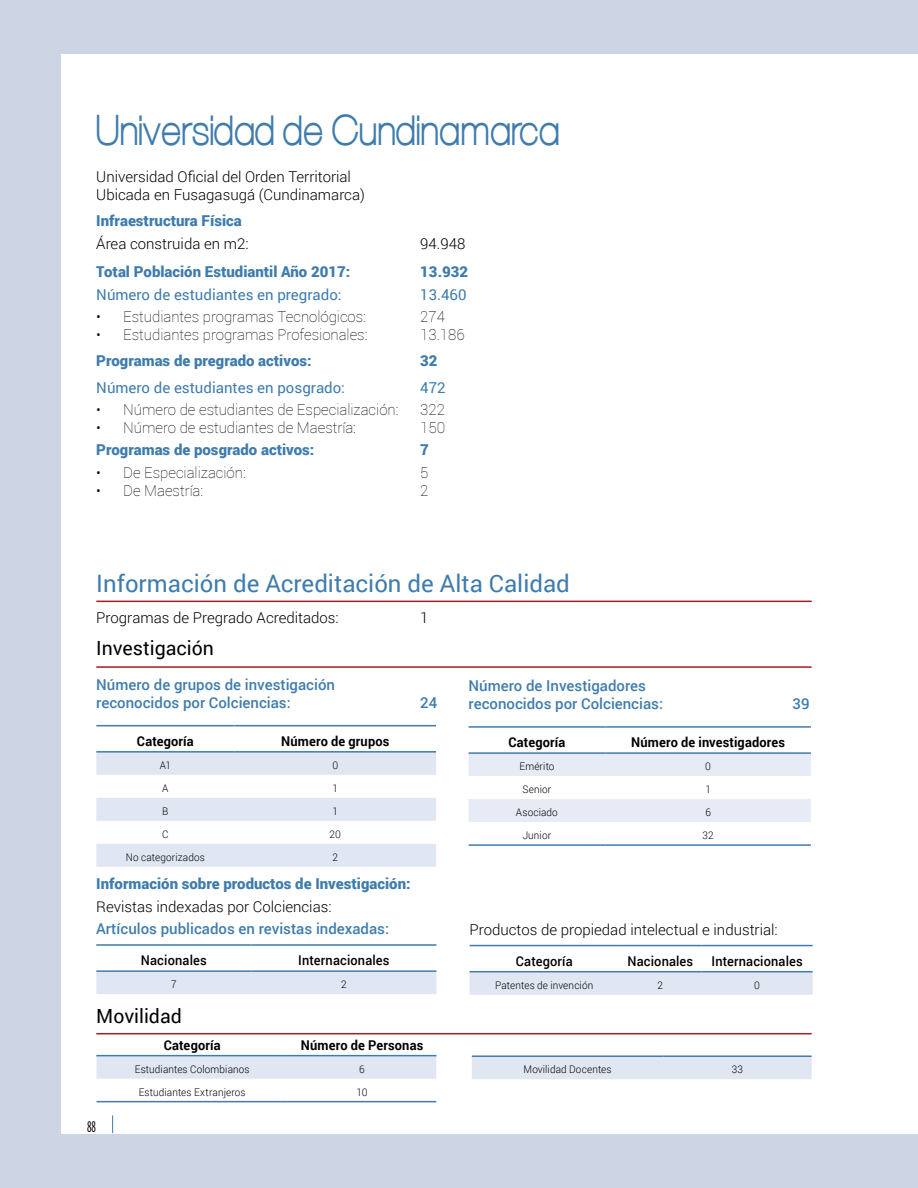
<style>
.page{position:relative;width:918px;height:1188px;background:#cdd5e5}
.page>*{position:absolute;margin:0;border:0;box-sizing:border-box;transform-origin:0 0}
.t1{font:42px "Aliquam";color:#3f7cad;scale:.95 1}
.t2{font:24px "Roboto";color:#3f7cad}
.t3{font:19.5px "Roboto";color:#000}
.t4{font:condensed 16.5px "Myriad Pro";color:#000;scale:.7 1}
.t5{font:300 15px/18px "Roboto";color:#000}
.t6{font:100 15px "Roboto";color:#000}
.t7{font:900 15px "Roboto";color:#3f7cad}
.t8{font:500 15px/18px "Roboto";color:#3f7cad}
.t9{font:15px "Roboto";color:#3f7cad}
.t10{font:700 13.5px "Roboto";letter-spacing:.01em;color:#000;scale:.95 1}
.t11{font:500 13.5px "Roboto";letter-spacing:.01em;color:#000;scale:.95 1}
.t12{font:300 10.5px "Roboto";letter-spacing:.015em;color:#000;scale:.95 1}
</style>
<div class="page">
<div style="left:61px;top:55px;width:857px;height:1079px;background:#fff"></div>
<svg style="left:96px;top:753px;width:340px;height:114px"></svg>
<hr style="left:96px;top:725px;width:138px;height:1px;background:#3f7cad">
<hr style="left:234px;top:725px;width:202px;height:1px;background:#3f7cad">
<hr style="left:96px;top:751px;width:138px;height:2px;background:#3f7cad">
<hr style="left:234px;top:751px;width:202px;height:2px;background:#3f7cad">
<svg style="left:469px;top:754px;width:342px;height:68px"></svg>
<hr style="left:469px;top:726px;width:136px;height:2px;background:#3f7cad">
<hr style="left:605px;top:726px;width:206px;height:2px;background:#3f7cad">
<hr style="left:469px;top:752px;width:136px;height:2px;background:#3f7cad">
<hr style="left:605px;top:752px;width:206px;height:2px;background:#3f7cad">
<hr style="left:469px;top:844px;width:136px;height:2px;background:#3f7cad">
<hr style="left:605px;top:844px;width:206px;height:2px;background:#3f7cad">
<div style="left:96px;top:972px;width:340px;height:22px;background:#e1e6f3"></div>
<hr style="left:96px;top:944px;width:155px;height:2px;background:#3f7cad">
<hr style="left:251px;top:944px;width:185px;height:2px;background:#3f7cad">
<hr style="left:96px;top:970px;width:155px;height:2px;background:#3f7cad">
<hr style="left:251px;top:970px;width:185px;height:2px;background:#3f7cad">
<svg style="left:96px;top:1034px;width:341px;height:45px"></svg>
<hr style="left:287px;top:1030px;width:2px;height:25px;background:#fff">
<hr style="left:96px;top:1055px;width:192px;height:1px;background:#3f7cad">
<hr style="left:288px;top:1055px;width:148px;height:1px;background:#3f7cad">
<hr style="left:96px;top:1101px;width:192px;height:1px;background:#3f7cad">
<hr style="left:288px;top:1101px;width:148px;height:1px;background:#3f7cad">
<div style="left:472px;top:1057px;width:340px;height:22px;background:#e1e6f3"></div>
<hr style="left:472px;top:1055px;width:191px;height:2px;background:#3f7cad">
<hr style="left:663px;top:1055px;width:149px;height:2px;background:#3f7cad">
<hr style="left:96px;top:1033px;width:716px;height:1px;background:#ab1b22">
<hr style="left:96px;top:666px;width:716px;height:2px;background:#ab1b22">
<hr style="left:96px;top:601px;width:716px;height:1px;background:#ab1b22">
<div style="left:470px;top:972px;width:343px;height:23px;background:#e1e6f3"></div>
<hr style="left:470px;top:945px;width:149px;height:1px;background:#3f7cad">
<hr style="left:619px;top:945px;width:83px;height:1px;background:#3f7cad">
<hr style="left:702px;top:945px;width:111px;height:1px;background:#3f7cad">
<hr style="left:470px;top:971px;width:149px;height:1px;background:#3f7cad">
<hr style="left:619px;top:971px;width:83px;height:1px;background:#3f7cad">
<hr style="left:702px;top:971px;width:111px;height:1px;background:#3f7cad">
<svg style="left:112px;top:1115px;width:1px;height:18px"></svg>
<h1 class="t1" style="left:96px;top:106px;width:490px">Universidad de Cundinamarca</h1>
<p class="t5" style="left:96px;top:167px;width:270px">Universidad Oficial del Orden Territorial<br>Ubicada en Fusagasugá (Cundinamarca)</p>
<p class="t7" style="left:96px;top:211px;width:147px">Infraestructura Física</p>
<p class="t5" style="left:96px;top:234px;width:154px">Área construida en m2:</p>
<p class="t5" style="left:420px;top:234px;width:47px">94.948</p>
<p class="t7" style="left:96px;top:262px;width:255px">Total Población Estudiantil Año 2017:</p>
<p class="t7" style="left:420px;top:262px;width:49px">13.932</p>
<p class="t9" style="left:96px;top:284px;width:247px">Número de estudiantes en pregrado:</p>
<p class="t9" style="left:420px;top:284px;width:48px">13.460</p>
<p class="t6" style="left:96px;top:306px;width:271px">• Estudiantes programas Tecnológicos:</p>
<p class="t6" style="left:420px;top:306px;width:26px">274</p>
<p class="t6" style="left:96px;top:324px;width:273px">• Estudiantes programas Profesionales:</p>
<p class="t6" style="left:420px;top:324px;width:46px">13.186</p>
<p class="t7" style="left:96px;top:351px;width:217px">Programas de pregrado activos:</p>
<p class="t7" style="left:420px;top:351px;width:19px">32</p>
<p class="t9" style="left:96px;top:377px;width:250px">Número de estudiantes en posgrado:</p>
<p class="t9" style="left:420px;top:377px;width:27px">472</p>
<p class="t6" style="left:96px;top:400px;width:304px">• Número de estudiantes de Especialización:</p>
<p class="t6" style="left:420px;top:400px;width:26px">322</p>
<p class="t6" style="left:96px;top:418px;width:261px">• Número de estudiantes de Maestría:</p>
<p class="t6" style="left:420px;top:418px;width:26px">150</p>
<p class="t7" style="left:96px;top:440px;width:220px">Programas de posgrado activos:</p>
<p class="t7" style="left:420px;top:440px;width:10px">7</p>
<p class="t6" style="left:96px;top:462px;width:151px">• De Especialización:</p>
<p class="t6" style="left:420px;top:462px;width:10px">5</p>
<p class="t6" style="left:96px;top:480px;width:108px">• De Maestría:</p>
<p class="t6" style="left:420px;top:480px;width:10px">2</p>
<h2 class="t2" style="left:96px;top:567px;width:475px">Información de Acreditación de Alta Calidad</h2>
<p class="t5" style="left:96px;top:608px;width:244px">Programas de Pregrado Acreditados:</p>
<p class="t5" style="left:420px;top:608px;width:10px">1</p>
<h3 class="t3" style="left:96px;top:634px;width:119px">Investigación</h3>
<p class="t8" style="left:96px;top:675px;width:240px">Número de grupos de investigación reconocidos por Colciencias:</p>
<p class="t8" style="left:469px;top:676px;width:196px">Número de Investigadores reconocidos por Colciencias:</p>
<p class="t8" style="left:420px;top:693px;width:19px">24</p>
<p class="t8" style="left:793px;top:694px;width:19px">39</p>
<p class="t10" style="left:137px;top:732px;width:61px">Categoría</p>
<p class="t10" style="left:281px;top:732px;width:115px">Número de grupos</p>
<p class="t12" style="left:160px;top:758px;width:13px">A1</p>
<p class="t12" style="left:332px;top:758px;width:8px">0</p>
<p class="t12" style="left:162px;top:781px;width:8px">A</p>
<p class="t12" style="left:333px;top:781px;width:7px">1</p>
<p class="t12" style="left:162px;top:804px;width:8px">B</p>
<p class="t12" style="left:333px;top:804px;width:7px">1</p>
<p class="t12" style="left:162px;top:827px;width:8px">C</p>
<p class="t12" style="left:330px;top:827px;width:14px">20</p>
<p class="t12" style="left:126px;top:850px;width:85px">No categorizados</p>
<p class="t12" style="left:333px;top:850px;width:7px">2</p>
<p class="t10" style="left:509px;top:733px;width:61px">Categoría</p>
<p class="t10" style="left:631px;top:733px;width:163px">Número de investigadores</p>
<p class="t12" style="left:519px;top:759px;width:39px">Emérito</p>
<p class="t12" style="left:705px;top:759px;width:8px">0</p>
<p class="t12" style="left:523px;top:782px;width:32px">Senior</p>
<p class="t12" style="left:705px;top:782px;width:7px">1</p>
<p class="t12" style="left:516px;top:805px;width:46px">Asociado</p>
<p class="t12" style="left:705px;top:805px;width:7px">6</p>
<p class="t12" style="left:523px;top:828px;width:31px">Junior</p>
<p class="t12" style="left:702px;top:828px;width:13px">32</p>
<p class="t7" style="left:96px;top:874px;width:316px">Información sobre productos de Investigación:</p>
<p class="t5" style="left:96px;top:897px;width:237px">Revistas indexadas por Colciencias:</p>
<p class="t8" style="left:96px;top:919px;width:294px">Artículos publicados en revistas indexadas:</p>
<p class="t11" style="left:141px;top:951px;width:71px">Nacionales</p>
<p class="t11" style="left:298px;top:951px;width:98px">Internacionales</p>
<p class="t12" style="left:171px;top:977px;width:7px">7</p>
<p class="t12" style="left:341px;top:977px;width:7px">2</p>
<h3 class="t3" style="left:96px;top:1003px;width:87px">Movilidad</h3>
<p class="t10" style="left:164px;top:1035px;width:61px">Categoría</p>
<p class="t10" style="left:301px;top:1035px;width:130px">Número de Personas</p>
<p class="t12" style="left:135px;top:1062px;width:122px">Estudiantes Colombianos</p>
<p class="t12" style="left:359px;top:1062px;width:7px">6</p>
<p class="t12" style="left:139px;top:1085px;width:114px">Estudiantes Extranjeros</p>
<p class="t12" style="left:357px;top:1085px;width:13px">10</p>
<p class="t4" style="left:87px;top:1117px;width:14px">88</p>
<p class="t5" style="left:470px;top:920px;width:310px">Productos de propiedad intelectual e industrial:</p>
<p class="t11" style="left:516px;top:951px;width:61px">Categoría</p>
<p class="t11" style="left:627px;top:951px;width:71px">Nacionales</p>
<p class="t11" style="left:712px;top:951px;width:98px">Internacionales</p>
<p class="t12" style="left:495px;top:978px;width:105px">Patentes de invención</p>
<p class="t12" style="left:658px;top:978px;width:7px">2</p>
<p class="t12" style="left:754px;top:978px;width:8px">0</p>
<p class="t12" style="left:524px;top:1062px;width:94px">Movilidad Docentes</p>
<p class="t12" style="left:732px;top:1062px;width:13px">33</p>
</div>
